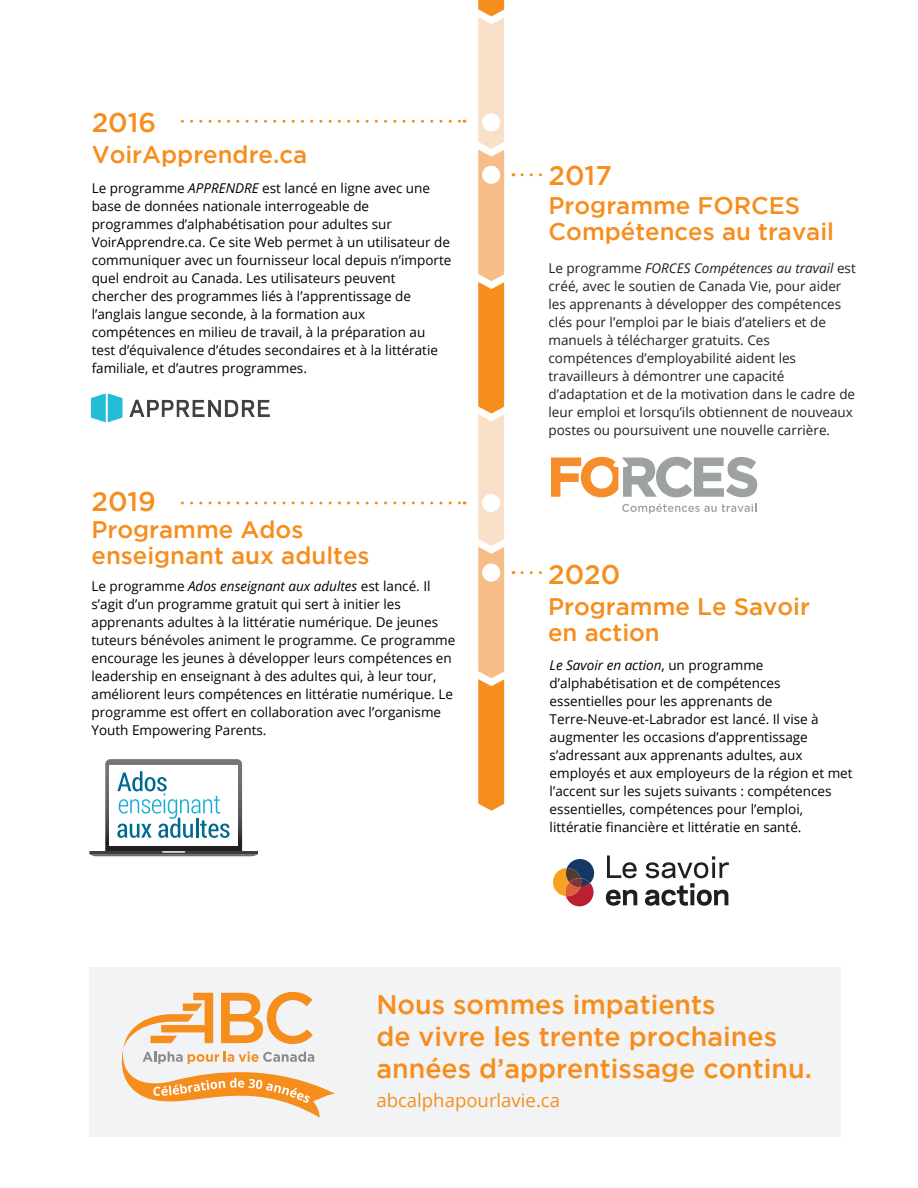
<style>
.page{position:relative;width:918px;height:1188px;background:#fff}
.page>*{position:absolute;margin:0;border:0;box-sizing:border-box;transform-origin:0 0}
.t1{font:500 27px "Gotham";color:#f68e1e}
.t2{font:500 26.85px/32.2px "Gotham";color:#f68e1e}
.t3{font:500 24px/25.5px "Gotham";color:#f68e1e}
.t4{font:18.6px "Open Sans";color:#f68e1e}
.t5{font:13.5px/18px "Open Sans";color:#000}
.t6{font:13.5px/18px "Open Sans";color:#231f20}
.s1{font-style:italic}
</style>
<div class="page">
<svg style="left:478px;top:0;width:26px;height:811px;background:#f7bc80"></svg>
<div style="left:482px;top:113px;width:18px;height:18px;background:#fff;border-radius:50%"></div>
<div style="left:482px;top:166px;width:18px;height:18px;background:#fff;border-radius:50%"></div>
<div style="left:482px;top:564px;width:18px;height:18px;background:#fff;border-radius:50%"></div>
<div style="left:482px;top:494px;width:18px;height:18px;background:#fff;border-radius:50%"></div>
<svg style="left:522px;top:173px;width:20px;height:3px"></svg>
<svg style="left:522px;top:571px;width:20px;height:3px"></svg>
<svg style="left:182px;top:120px;width:283px;height:3px"></svg>
<svg style="left:182px;top:501px;width:283px;height:3px"></svg>
<div style="left:89px;top:967px;width:752px;height:170px;background:#f2f3f4"></div>
<svg style="left:121px;top:992px;width:214px;height:126px"></svg>
<svg style="left:89px;top:759px;width:169px;height:97px"></svg>
<svg style="left:622px;top:503px;width:134px;height:11px"></svg>
<svg style="left:551px;top:457px;width:206px;height:40px"></svg>
<img style="left:90px;top:393px;width:180px;height:30px">
<svg style="left:552px;top:855px;width:85px;height:52px"></svg>
<svg style="left:645px;top:856px;width:84px;height:50px"></svg>
<h1 class="t1" style="left:92px;top:107px;width:66px">2016</h1>
<h3 class="t3" style="left:92px;top:141px;width:217px">VoirApprendre.ca</h3>
<p class="t5" style="left:92px;top:179px;width:361px">Le programme <span class="s1">APPRENDRE</span> est lancé en ligne avec une base de données nationale interrogeable de programmes d’alphabétisation pour adultes sur VoirApprendre.ca. Ce site Web permet à un utilisateur de communiquer avec un fournisseur local depuis n’importe quel endroit au Canada. Les utilisateurs peuvent chercher des programmes liés à l’apprentissage de l’anglais langue seconde, à la formation aux compétences en milieu de travail, à la préparation au test d’équivalence d’études secondaires et à la littératie familiale, et d’autres programmes.</p>
<h1 class="t1" style="left:92px;top:486px;width:66px">2019</h1>
<h3 class="t3" style="left:92px;top:517px;width:280px">Programme Ados enseignant aux adultes</h3>
<p class="t5" style="left:92px;top:577px;width:365px">Le programme <span class="s1">Ados enseignant aux adultes</span> est lancé. Il s’agit d’un programme gratuit qui sert à initier les apprenants adultes à la littératie numérique. De jeunes tuteurs bénévoles animent le programme. Ce programme encourage les jeunes à développer leurs compétences en leadership en enseignant à des adultes qui, à leur tour, améliorent leurs compétences en littératie numérique. Le programme est offert en collaboration avec l’organisme Youth Empowering Parents.</p>
<h1 class="t1" style="left:549px;top:160px;width:65px">2017</h1>
<h3 class="t3" style="left:549px;top:192px;width:287px">Programme FORCES<br>Compétences au travail</h3>
<p class="t6" style="left:549px;top:259px;width:309px">Le programme <span class="s1">FORCES Compétences au travail</span> est créé, avec le soutien de Canada Vie, pour aider les apprenants à développer des compétences clés pour l’emploi par le biais d’ateliers et de manuels à télécharger gratuits. Ces compétences d’employabilité aident les travailleurs à démontrer une capacité d’adaptation et de la motivation dans le cadre de leur emploi et lorsqu’ils obtiennent de nouveaux postes ou poursuivent une nouvelle carrière.</p>
<h1 class="t1" style="left:548px;top:559px;width:74px">2020</h1>
<h3 class="t3" style="left:548px;top:593px;width:263px">Programme Le Savoir en action</h3>
<p class="t5" style="left:550px;top:656px;width:305px"><span class="s1">Le Savoir en action</span>, un programme d’alphabétisation et de compétences essentielles pour les apprenants de Terre-Neuve-et-Labrador est lancé. Il vise à augmenter les occasions d’apprentissage s’adressant aux apprenants adultes, aux employés et aux employeurs de la région et met l’accent sur les sujets suivants : compétences essentielles, compétences pour l’emploi, littératie financière et littératie en santé.</p>
<h2 class="t2" style="left:376px;top:988px;width:437px">Nous sommes impatients<br>de vivre les trente prochaines années d’apprentissage continu.</h2>
<h3 class="t4" style="left:376px;top:1087px;width:185px">abcalphapourlavie.ca</h3>
</div>
